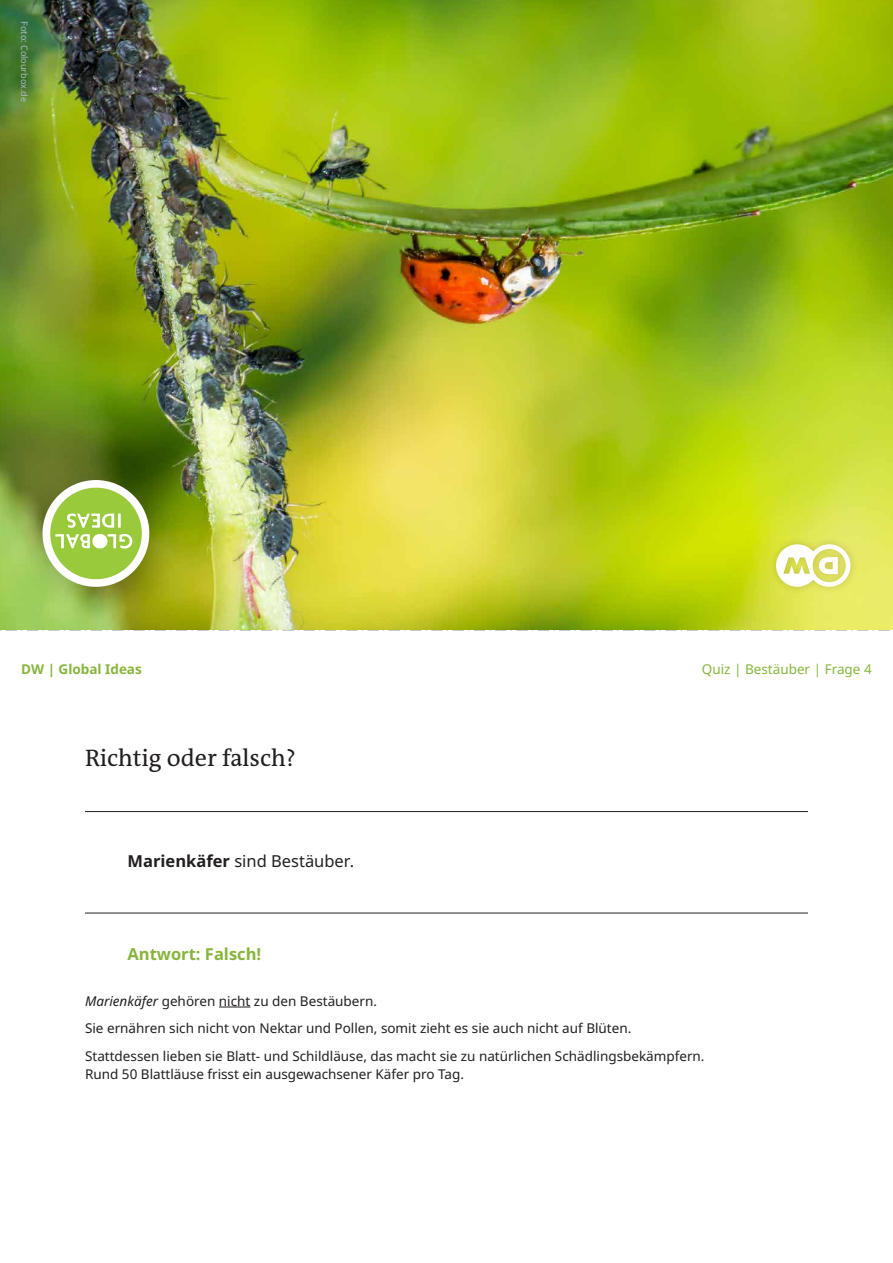
<style>
.page{position:relative;width:893px;height:1263px;background:#fff}
.page>*{position:absolute;margin:0;border:0;box-sizing:border-box;transform-origin:0 0}
.t1{font:24px "DW The Antiqua B W5 Plain";color:#231f20}
.t2{font:16.5px "Noto Sans";color:#231f20}
.t3{font:700 16.5px "Noto Sans";color:#87b53b}
.t4{font:13.5px/27.6px "Noto Sans";color:#231f20}
.t5{font:13.5px "Noto Sans";color:#87b53b}
.t6{font:700 13.5px "Noto Sans";color:#87b53b}
.t7{font:9px "Noto Sans";color:#aabbca}
.s1{font-weight:700}
.s2{font-style:italic}
</style>
<div class="page">
<svg style="left:0;top:629px;width:893px;height:1px"></svg>
<hr style="left:85px;top:811px;width:723px;height:1px;background:#231f20">
<hr style="left:85px;top:913px;width:723px;height:1px;background:#231f20">
<hr style="left:219px;top:1007px;width:31px;height:1px;background:#231f20">
<img style="left:0;top:0;width:893px;height:629px">
<svg style="left:9px;top:8px;width:37px;height:116px;background:#518236"></svg>
<div style="left:10px;top:447px;width:172px;height:172px;background:#231f20;opacity:.25"></div>
<div style="left:43px;top:480px;width:106px;height:107px;background:#fff;border-radius:50%"></div>
<div style="left:50px;top:488px;width:92px;height:91px;background:#99ca3b;border-radius:50%"></div>
<svg style="left:55px;top:513px;width:77px;height:35px"></svg>
<div style="left:768px;top:537px;width:90px;height:58px;background:#231f20;opacity:.2"></div>
<svg style="left:776px;top:544px;width:74px;height:43px"></svg>
<p class="t7" style="left:31px;top:21px;width:82px;rotate:90deg">Foto: Colourbox.de</p>
<p class="t6" style="left:21px;top:659px;width:122px">DW | Global Ideas</p>
<p class="t5" style="left:702px;top:659px;width:171px">Quiz | Bestäuber | Frage 4</p>
<h1 class="t1" style="left:85px;top:742px;width:212px">Richtig oder falsch?</h1>
<p class="t2" style="left:128px;top:850px;width:228px"><span class="s1">Marienkäfer</span> sind Bestäuber.</p>
<p class="t3" style="left:128px;top:942px;width:135px">Antwort: Falsch!</p>
<p class="t4" style="left:85px;top:987px;width:621px"><span class="s2">Marienkäfer</span> gehören nicht zu den Bestäubern.<br>Sie ernähren sich nicht von Nektar und Pollen, somit zieht es sie auch nicht auf Blüten.<br>Stattdessen lieben sie Blatt- und Schildläuse, das macht sie zu natürlichen Schädlingsbekämpfern.</p>
<p class="t4" style="left:85px;top:1061px;width:381px">Rund 50 Blattläuse frisst ein ausgewachsener Käfer pro Tag.</p>
</div>
